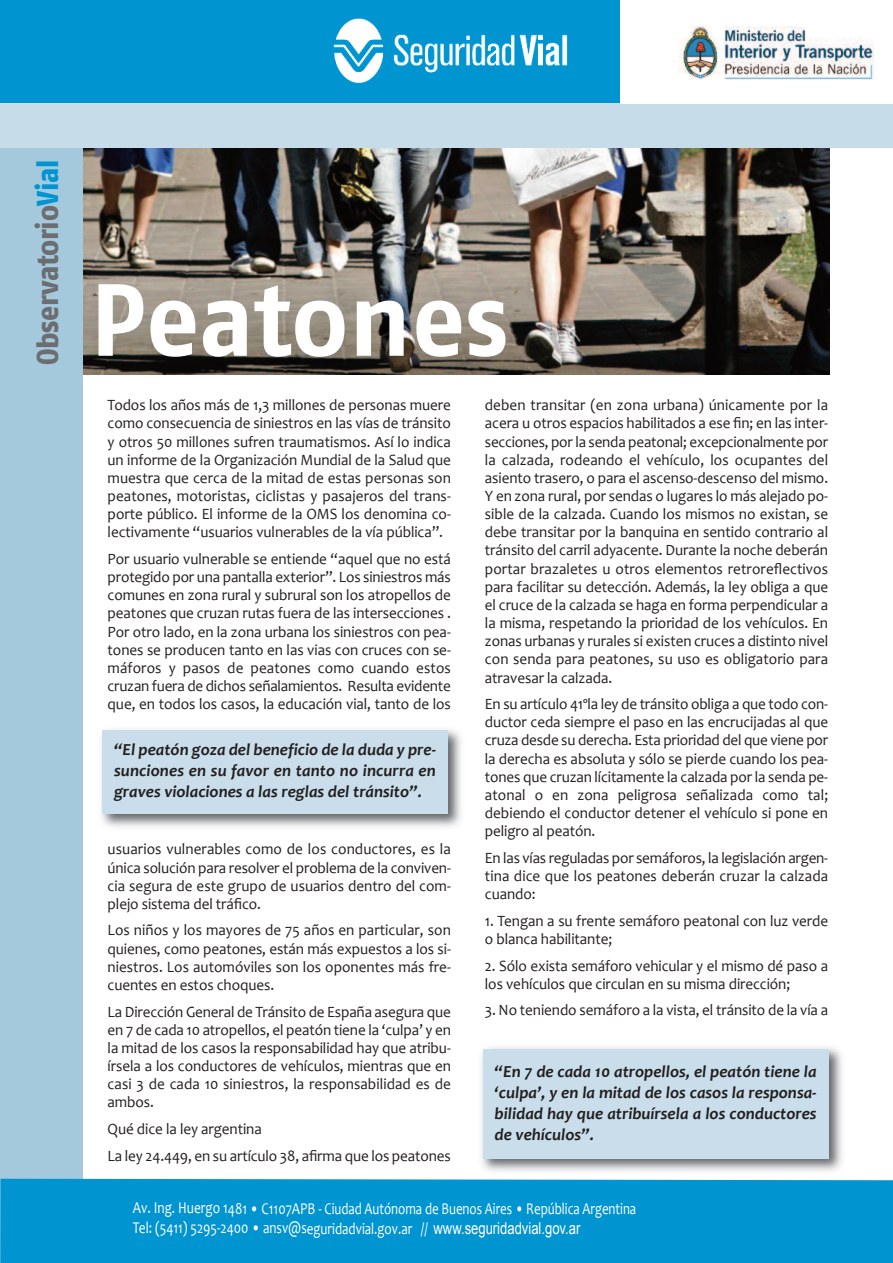
<style>
.page{position:relative;width:893px;height:1263px;background:#fff}
.page>*{position:absolute;margin:0;border:0;box-sizing:border-box;transform-origin:0 0}
.t1{font:700 102.3px "Fago No Lf";letter-spacing:-.01em;color:#fff}
.t2{font:800 30.15px "Fago No";letter-spacing:-.01em;color:#6c6d70;scale:.92 1}
.t3{font:italic 700 16.95px/21px "Candara";color:#231f20;text-align:justify}
.t4{font:16.5px/19.6px "Candara";color:#fff;scale:.81 1}
.t5{font:15.75px/18.1px "Candara";letter-spacing:-.005em;color:#231f20;text-align:justify;scale:.96 1}
.s1{color:#0094d1}
.s2{font-family:"Arial"}
</style>
<div class="page">
<img style="left:82px;top:148px;width:747px;height:226px">
<div style="left:0;top:129px;width:82px;height:1134px;background:#a4c8dc"></div>
<div style="left:0;top:1px;width:893px;height:147px;background:#c6dce9"></div>
<div style="left:0;top:1px;width:892px;height:102px;background:#0094d1"></div>
<img style="left:333px;top:18px;width:235px;height:65px">
<div style="left:621px;top:1px;width:272px;height:103px;background:#fff"></div>
<img style="left:678px;top:27px;width:196px;height:53px">
<div style="left:0;top:1179px;width:893px;height:84px;background:#0094d1"></div>
<img style="left:101px;top:729px;width:360px;height:98px">
<div style="left:102px;top:730px;width:346px;height:84px;background:#c9deea"></div>
<img style="left:481px;top:1047px;width:361px;height:124px">
<div style="left:483px;top:1049px;width:345px;height:110px;background:#c9deea"></div>
<h2 class="t2" style="left:36px;top:365px;width:225px;rotate:-90deg">Observatorio<span class="s1">Vial</span></h2>
<h1 class="t1" style="left:90px;top:284px;width:420px">Peatones</h1>
<p class="t5" style="left:108px;top:398px;width:359px">Todos los años más de 1,3 millones de personas muere como consecuencia de siniestros en las vías de tránsito y otros 50 millones sufren traumatismos. Así lo indica un informe de la Organización Mundial de la Salud que muestra que cerca de la mitad de estas personas son peatones, motoristas, ciclistas y pasajeros del trans&shy;porte público. El informe de la OMS los denomina co&shy;lectivamente “usuarios vulnerables de la vía pública”.</p>
<p class="t5" style="left:108px;top:551px;width:359px">Por usuario vulnerable se entiende “aquel que no está protegido por una pantalla exterior”. Los siniestros más comunes en zona rural y subrural son los atropellos de peatones que cruzan rutas fuera de las intersecciones .<br>Por otro lado, en la zona urbana los siniestros con pea&shy;tones se producen tanto en las vias con cruces con se&shy;máforos y pasos de peatones como cuando estos cruzan fuera de dichos señalamientos. Resulta evidente que, en todos los casos, la educación vial, tanto de los</p>
<p class="t3" style="left:114px;top:741px;width:323px">“El peatón goza del beneficio de la duda y pre&shy;sunciones en su favor en tanto no incurra en graves violaciones a las reglas del tránsito”.</p>
<p class="t5" style="left:108px;top:842px;width:359px">usuarios vulnerables como de los conductores, es la única solución para resolver el problema de la conviven&shy;cia segura de este grupo de usuarios dentro del com&shy;plejo sistema del tráfico.</p>
<p class="t5" style="left:108px;top:923px;width:359px">Los niños y los mayores de 75 años en particular, son quienes, como peatones, están más expuestos a los si&shy;niestros. Los automóviles son los oponentes más fre&shy;cuentes en estos choques.</p>
<p class="t5" style="left:108px;top:1004px;width:359px">La Dirección General de Tránsito de España asegura que en 7 de cada 10 atropellos, el peatón tiene la ‘culpa’ y en la mitad de los casos la responsabilidad hay que atribu&shy;írsela a los conductores de vehículos, mientras que en casi 3 de cada 10 siniestros, la responsabilidad es de ambos.</p>
<p class="t5" style="left:108px;top:1117px;width:359px;line-height:26.7px">Qué dice la ley argentina<br>La ley 24.449, en su artículo 38, afirma que los peatones</p>
<p class="t5" style="left:485px;top:398px;width:359px">deben transitar (en zona urbana) únicamente por la acera u otros espacios habilitados a ese fin; en las inter&shy;secciones, por la senda peatonal; excepcionalmente por la calzada, rodeando el vehículo, los ocupantes del asiento trasero, o para el ascenso-descenso del mismo.<br>Y en zona rural, por sendas o lugares lo más alejado po&shy;sible de la calzada. Cuando los mismos no existan, se debe transitar por la banquina en sentido contrario al tránsito del carril adyacente. Durante la noche deberán portar brazaletes u otros elementos retroreflectivos para facilitar su detección. Además, la ley obliga a que el cruce de la calzada se haga en forma perpendicular a la misma, respetando la prioridad de los vehículos. En zonas urbanas y rurales si existen cruces a distinto nivel con senda para peatones, su uso es obligatorio para atravesar la calzada.</p>
<p class="t5" style="left:485px;top:696px;width:359px">En su artículo 41ºla ley de tránsito obliga a que todo con&shy;ductor ceda siempre el paso en las encrucijadas al que cruza desde su derecha. Esta prioridad del que viene por la derecha es absoluta y sólo se pierde cuando los pea&shy;tones que cruzan lícitamente la calzada por la senda pe&shy;atonal o en zona peligrosa señalizada como tal; debiendo el conductor detener el vehículo si pone en peligro al peatón.</p>
<p class="t5" style="left:485px;top:850px;width:359px">En las vías reguladas por semáforos, la legislación argen&shy;tina dice que los peatones deberán cruzar la calzada cuando:</p>
<p class="t5" style="left:485px;top:913px;width:359px">1. Tengan a su frente semáforo peatonal con luz verde o blanca habilitante;</p>
<p class="t5" style="left:485px;top:958px;width:359px">2. Sólo exista semáforo vehicular y el mismo dé paso a los vehículos que circulan en su misma dirección;</p>
<p class="t5" style="left:485px;top:1003px;width:359px">3. No teniendo semáforo a la vista, el tránsito de la vía a</p>
<p class="t3" style="left:495px;top:1062px;width:323px">“En 7 de cada 10 atropellos, el peatón tiene la ‘culpa’, y en la mitad de los casos la responsa&shy;bilidad hay que atribuírsela a los conductores de vehículos”.</p>
<p class="t4" style="left:133px;top:1200px;width:623px">Av. Ing. Huergo 1481 • C1107APB - Ciudad Autónoma de Buenos Aires • República Argentina<br>Tel: (5411) 5295-2400 • ansv@seguridadvial.gov.ar // <span class="s2">www.seguridadvial.gov.ar</span></p>
</div>
